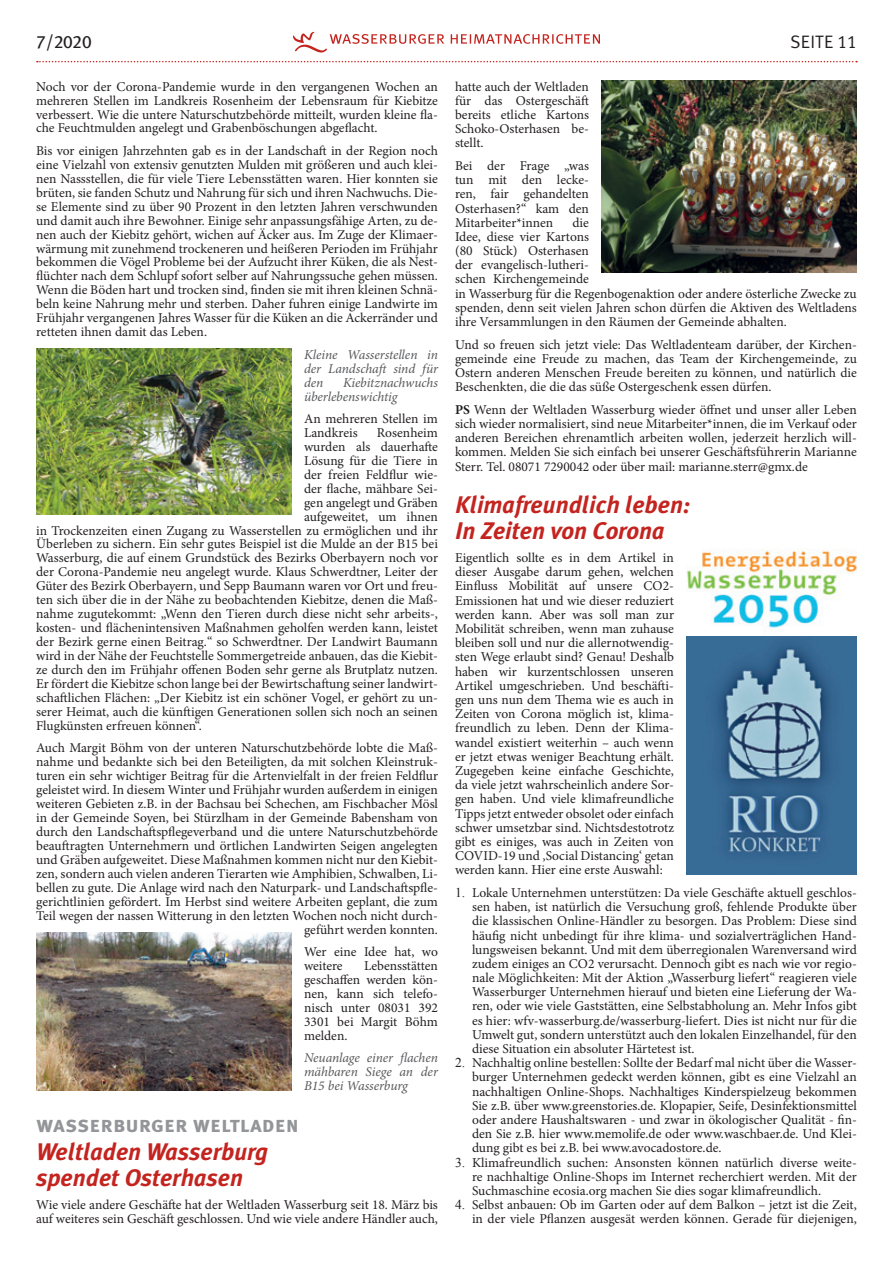
<style>
.page{position:relative;width:893px;height:1263px;background:#fff}
.page>*{position:absolute;margin:0;border:0;box-sizing:border-box;transform-origin:0 0}
.t1{font:italic 700 24px/26.2px "Meta Plus";color:#c4241f}
.t2{font:22.5px "Meta Plus Bold Caps";color:#939598}
.t3{font:18px "Meta Plus Normal";letter-spacing:.01em;color:#231f20}
.t4{font:18px "Meta Plus Book Caps";color:#231f20}
.t5{font:13.5px/14.2px "Minion Pro";color:#231f20;text-align:justify}
.t6{font:italic 13.5px/14px "Minion Pro";letter-spacing:-.005em;color:#57585a;text-align:justify}
.s1{font-family:"Meta Plus Normal Caps"}
.s2{font-weight:700}
.s3{font-family:"Times New Roman"}
</style>
<div class="page">
<svg style="left:37px;top:61px;width:820px;height:1px"></svg>
<svg style="left:293px;top:32px;width:307px;height:21px"></svg>
<img style="left:36px;top:349px;width:255px;height:165px">
<img style="left:36px;top:933px;width:255px;height:157px">
<img style="left:602px;top:81px;width:255px;height:191px">
<img style="left:687px;top:636px;width:170px;height:239px">
<img style="left:687px;top:550px;width:170px;height:78px">
<h3 class="t4" style="left:36px;top:32px;width:57px">7/2020</h3>
<h3 class="t3" style="left:790px;top:32px;width:68px">SEITE <span class="s1">11</span></h3>
<p class="t5" style="left:36px;top:79px;width:403px">Noch vor der Corona-Pandemie wurde in den vergangenen Wochen an mehreren Stellen im Landkreis Rosenheim der Lebensraum für Kiebitze verbessert. Wie die untere Naturschutzbehörde mitteilt, wurden kleine fla&shy;che Feuchtmulden angelegt und Grabenböschungen abgeflacht.</p>
<p class="t5" style="left:36px;top:144px;width:403px">Bis vor einigen Jahrzehnten gab es in der Landschaft in der Region noch eine Vielzahl von extensiv genutzten Mulden mit größeren und auch klei&shy;nen Nassstellen, die für viele Tiere Lebensstätten waren. Hier konnten sie brüten, sie fanden Schutz und Nahrung für sich und ihren Nachwuchs. Die&shy;se Elemente sind zu über 90 Prozent in den letzten Jahren verschwunden und damit auch ihre Bewohner. Einige sehr anpassungsfähige Arten, zu de&shy;nen auch der Kiebitz gehört, wichen auf Äcker aus. Im Zuge der Klimaer&shy;wärmung mit zunehmend trockeneren und heißeren Perioden im Frühjahr bekommen die Vögel Probleme bei der Aufzucht ihrer Küken, die als Nest&shy;flüchter nach dem Schlupf sofort selber auf Nahrungssuche gehen müssen.<br>Wenn die Böden hart und trocken sind, finden sie mit ihren kleinen Schnä&shy;beln keine Nahrung mehr und sterben. Daher fuhren einige Landwirte im Frühjahr vergangenen Jahres Wasser für die Küken an die Ackerränder und retteten ihnen damit das Leben.</p>
<p class="t6" style="left:304px;top:347px;width:135px">Kleine Wasserstellen in der Landschaft sind für den</p>
<p class="t5" style="left:455px;top:79px;width:135px">hatte auch der Weltladen für das Ostergeschäft bereits etliche Kartons Schoko-Osterhasen be&shy;stellt.</p>
<p class="t5" style="left:455px;top:159px;width:135px">Bei der Frage „was tun mit den lecke&shy;ren, fair gehandelten Osterhasen?“ kam den Mitarbeiter*innen</p>
<p class="t5" style="left:455px;top:215px;width:403px;text-align:left;text-indent:117px">die<br>Idee, diese vier Kartons<br>(80 Stück) Osterhasen<br>der evangelisch-lutheri-<br>schen Kirchengemeinde<br>in Wasserburg für die Regenbogenaktion oder andere österliche Zwecke zu spenden, denn seit vielen Jahren schon dürfen die Aktiven des Weltladens ihre Versammlungen in den Räumen der Gemeinde abhalten.</p>
<p class="t5" style="left:455px;top:337px;width:403px">Und so freuen sich jetzt viele: Das Weltladenteam darüber, der Kirchen&shy;gemeinde eine Freude zu machen, das Team der Kirchengemeinde, zu Ostern anderen Menschen Freude bereiten zu können, und natürlich die Beschenkten, die die das süße Ostergeschenk essen dürfen.</p>
<p class="t5" style="left:455px;top:403px;width:403px"><span class="s2">PS</span> Wenn der Weltladen Wasserburg wieder öffnet und unser aller Leben sich wieder normalisiert, sind neue Mitarbeiter*innen, die im Verkauf oder anderen Bereichen ehrenamtlich arbeiten wollen, jederzeit herzlich will&shy;kommen. Melden Sie sich einfach bei unserer Geschäftsführerin Marianne Sterr. Tel. 08071 7290042 oder über mail: marianne.sterr@gmx.de</p>
<h1 class="t1" style="left:455px;top:492px;width:237px">Klimafreundlich leben:<br>In Zeiten von Corona</h1>
<p class="t5" style="left:455px;top:551px;width:220px">Eigentlich sollte es in dem Artikel in dieser Ausgabe darum gehen, welchen Einfluss Mobilität auf unsere CO2- Emissionen hat und wie dieser reduziert werden kann. Aber was soll man zur Mobilität schreiben, wenn man zuhause bleiben soll und nur die allernotwendig&shy;sten Wege erlaubt sind? Genau! Deshalb haben wir kurzentschlossen unseren Artikel umgeschrieben. Und beschäfti&shy;gen uns nun dem Thema wie es auch in Zeiten von Corona möglich ist, klima&shy;freundlich zu leben. Denn der Klima&shy;wandel existiert weiterhin – auch wenn er jetzt etwas weniger Beachtung erhält.<br>Zugegeben keine einfache Geschichte, da viele jetzt wahrscheinlich andere Sor&shy;gen haben. Und viele klimafreundliche Tipps jetzt entweder obsolet oder einfach schwer umsetzbar sind. Nichtsdestotrotz gibt es einiges, was auch in Zeiten von COVID-19 und ‚Social Distancing‘ getan werden kann. Hier eine erste Auswahl:</p>
<p class="t5" style="left:472px;top:885px;width:386px;text-indent:-17px"><span class="s3">1.</span> Lokale Unternehmen unterstützen: Da viele Geschäfte aktuell geschlos&shy;sen haben, ist natürlich die Versuchung groß, fehlende Produkte über die klassischen Online-Händler zu besorgen. Das Problem: Diese sind häufig nicht unbedingt für ihre klima- und sozialverträglichen Hand&shy;lungsweisen bekannt. Und mit dem überregionalen Warenversand wird zudem einiges an CO2 verursacht. Dennoch gibt es nach wie vor regio&shy;nale Möglichkeiten: Mit der Aktion „Wasserburg liefert“ reagieren viele Wasserburger Unternehmen hierauf und bieten eine Lieferung der Wa&shy;ren, oder wie viele Gaststätten, eine Selbstabholung an. Mehr Infos gibt es hier: wfv-wasserburg.de/wasserburg-liefert. Dies ist nicht nur für die Umwelt gut, sondern unterstützt auch den lokalen Einzelhandel, für den diese Situation ein absoluter Härtetest ist.</p>
<p class="t5" style="left:472px;top:1056px;width:386px;text-indent:-17px"><span class="s3">2.</span> Nachhaltig online bestellen: Sollte der Bedarf mal nicht über die Wasser&shy;burger Unternehmen gedeckt werden können, gibt es eine Vielzahl an nachhaltigen Online-Shops. Nachhaltiges Kinderspielzeug bekommen Sie z.B. über www.greenstories.de. Klopapier, Seife, Desinfektionsmittel oder andere Haushaltswaren - und zwar in ökologischer Qualität - fin&shy;den Sie z.B. hier www.memolife.de oder www.waschbaer.de. Und Klei&shy;dung gibt es bei z.B. bei www.avocadostore.de.</p>
<p class="t5" style="left:472px;top:1155px;width:386px;text-indent:-17px"><span class="s3">3.</span> Klimafreundlich suchen: Ansonsten können natürlich diverse weite&shy;re nachhaltige Online-Shops im Internet recherchiert werden. Mit der Suchmaschine ecosia.org machen Sie dies sogar klimafreundlich.</p>
<p class="t5" style="left:455px;top:1198px;width:403px;text-align:right"><span class="s3">4.</span> Selbst anbauen: Ob im Garten oder auf dem Balkon – jetzt ist die Zeit, in der viele Pflanzen ausgesät werden können. Gerade für diejenigen,</p>
<p class="t6" style="left:304px;top:375px;width:135px;text-indent:39px">Kiebitznachwuchs überlebenswichtig</p>
<p class="t5" style="left:304px;top:412px;width:135px">An mehreren Stellen im<br>Landkreis</p>
<p class="t5" style="left:377px;top:425px;width:63px">Rosenheim</p>
<p class="t5" style="left:304px;top:439px;width:135px">wurden als dauerhafte</p>
<p class="t5" style="left:304px;top:453px;width:135px">Lösung für die Tiere in</p>
<p class="t5" style="left:304px;top:467px;width:135px">der freien Feldflur wie-</p>
<p class="t5" style="left:304px;top:481px;width:135px">der flache, mähbare Sei-</p>
<p class="t5" style="left:304px;top:495px;width:135px">gen angelegt und Gräben</p>
<p class="t5" style="left:304px;top:509px;width:135px">aufgeweitet, um ihnen</p>
<p class="t5" style="left:36px;top:523px;width:403px">in Trockenzeiten einen Zugang zu Wasserstellen zu ermöglichen und ihr</p>
<p class="t5" style="left:36px;top:537px;width:403px">Überleben zu sichern. Ein sehr gutes Beispiel ist die Mulde an der B15 bei</p>
<p class="t5" style="left:36px;top:551px;width:403px">Wasserburg, die auf einem Grundstück des Bezirks Oberbayern noch vor</p>
<p class="t5" style="left:36px;top:565px;width:403px">der Corona-Pandemie neu angelegt wurde. Klaus Schwerdtner, Leiter der</p>
<p class="t5" style="left:36px;top:579px;width:403px">Güter des Bezirk Oberbayern, und Sepp Baumann waren vor Ort und freu-</p>
<p class="t5" style="left:36px;top:593px;width:403px">ten sich über die in der Nähe zu beobachtenden Kiebitze, denen die Maß-</p>
<p class="t5" style="left:36px;top:607px;width:403px">nahme zugutekommt: „Wenn den Tieren durch diese nicht sehr arbeits-,</p>
<p class="t5" style="left:36px;top:621px;width:403px">kosten- und flächenintensiven Maßnahmen geholfen werden kann, leistet</p>
<p class="t5" style="left:36px;top:635px;width:403px">der Bezirk gerne einen Beitrag.“ so Schwerdtner. Der Landwirt Baumann</p>
<p class="t5" style="left:36px;top:649px;width:403px">wird in der Nähe der Feuchtstelle Sommergetreide anbauen, das die Kiebit-</p>
<p class="t5" style="left:36px;top:663px;width:403px">ze durch den im Frühjahr offenen Boden sehr gerne als Brutplatz nutzen.</p>
<p class="t5" style="left:36px;top:677px;width:403px">Er fördert die Kiebitze schon lange bei der Bewirtschaftung seiner landwirt-</p>
<p class="t5" style="left:36px;top:690px;width:403px">schaftlichen Flächen: „Der Kiebitz ist ein schöner Vogel, er gehört zu un-</p>
<p class="t5" style="left:36px;top:704px;width:403px">serer Heimat, auch die künftigen Generationen sollen sich noch an seinen</p>
<p class="t5" style="left:36px;top:718px;width:167px">Flugkünsten erfreuen können“.</p>
<p class="t5" style="left:36px;top:741px;width:403px;text-align:right">Auch Margit Böhm von der unteren Naturschutzbehörde lobte die Maß&shy;nahme und bedankte sich bei den Beteiligten, da mit solchen Kleinstruk&shy;turen ein sehr wichtiger Beitrag für die Artenvielfalt in der freien Feldflur geleistet wird. In diesem Winter und Frühjahr wurden außerdem in einigen weiteren Gebieten z.B. in der Bachsau bei Schechen, am Fischbacher Mösl in der Gemeinde Soyen, bei Stürzlham in der Gemeinde Babensham von durch den Landschaftspflegeverband und die untere Naturschutzbehörde beauftragten Unternehmern und örtlichen Landwirten Seigen angelegten und Gräben aufgeweitet. Diese Maßnahmen kommen nicht nur den Kiebit&shy;zen, sondern auch vielen anderen Tierarten wie Amphibien, Schwalben, Li&shy;bellen zu gute. Die Anlage wird nach den Naturpark- und Landschaftspfle&shy;gerichtlinien gefördert. Im Herbst sind weitere Arbeiten geplant, die zum Teil wegen der nassen Witterung in den letzten Wochen noch nicht durch&shy;geführt werden konnten.</p>
<p class="t5" style="left:304px;top:945px;width:135px">Wer eine Idee hat, wo weitere</p>
<p class="t5" style="left:304px;top:959px;width:135px;text-indent:60px">Lebensstätten geschaffen werden kön&shy;nen, kann sich telefo&shy;nisch unter 08031 392<br>3301 bei Margit Böhm melden.</p>
<p class="t6" style="left:304px;top:1051px;width:135px">Neuanlage einer flachen mähbaren Siege an der B15 bei Wasserburg</p>
<h2 class="t2" style="left:36px;top:1111px;width:264px">wasserburger weltladen</h2>
<h1 class="t1" style="left:36px;top:1138px;width:234px">Weltladen Wasserburg spendet Osterhasen</h1>
<p class="t5" style="left:36px;top:1197px;width:403px">Wie viele andere Geschäfte hat der Weltladen Wasserburg seit 18. März bis auf weiteres sein Geschäft geschlossen. Und wie viele andere Händler auch,</p>
</div>
